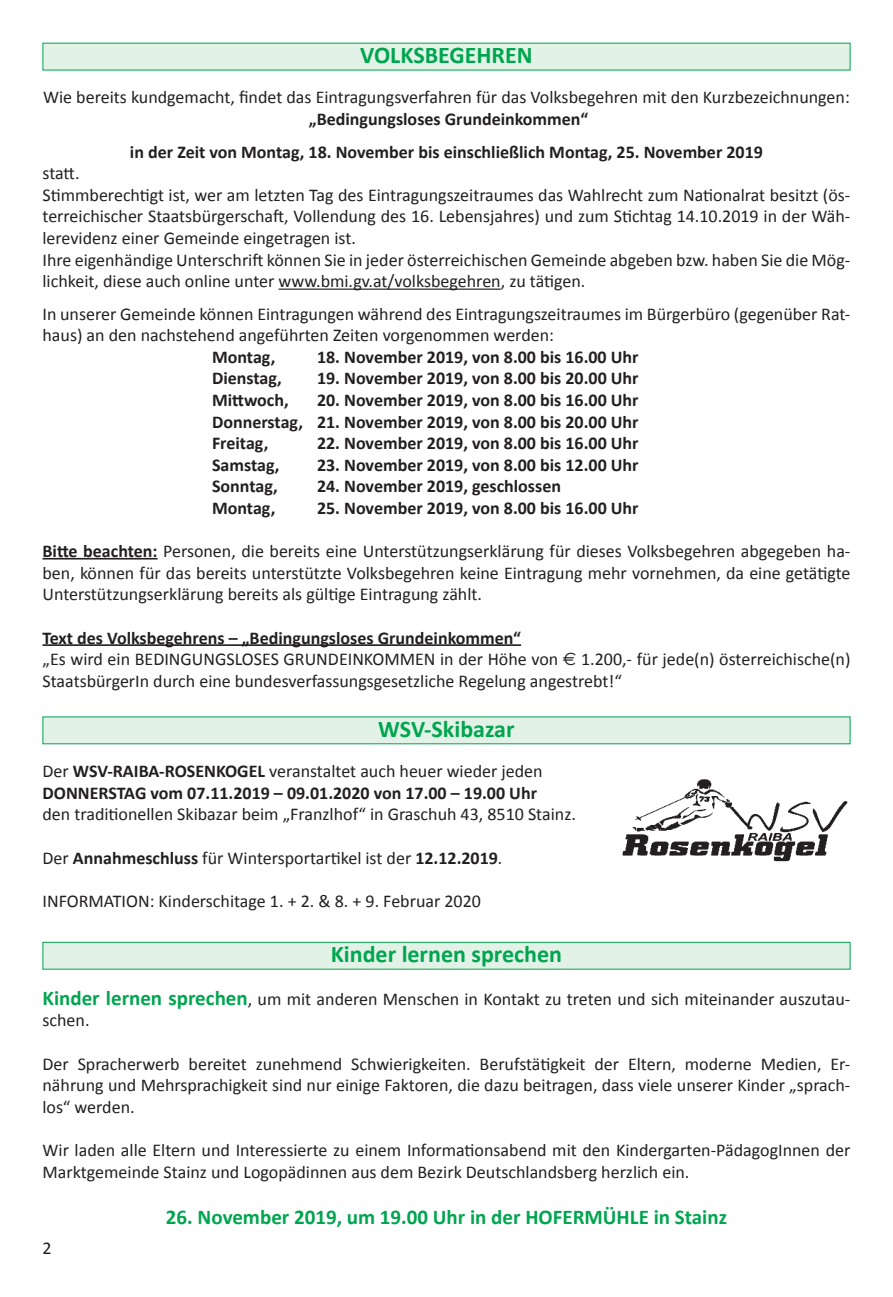
<style>
.page{position:relative;width:893px;height:1297px;background:#fff}
.page>*{position:absolute;margin:0;border:0;box-sizing:border-box;transform-origin:0 0}
.t1{font:700 24px "Calibri";color:#00a54f}
.t2{font:700 21px "Calibri";color:#00a54f}
.t3{font:18px/21.6px "Calibri";color:#231f20}
.t4{font:700 18px "Calibri";color:#231f20}
.s1{font-weight:700}
.s2{font-family:"Euro Sans"}
.s3{font-weight:700;font-size:21px;color:#00a54f}
</style>
<div class="page">
<div style="left:43px;top:43px;width:807px;height:27px;background:#e3f2e7"></div>
<div style="left:43px;top:942px;width:807px;height:27px;background:#e3f2e7;border:1px solid #00a54f"></div>
<hr style="left:279px;top:289px;width:222px;height:1px;background:#231f20">
<hr style="left:43px;top:558px;width:115px;height:1px;background:#231f20">
<hr style="left:43px;top:644px;width:478px;height:2px;background:#231f20">
<div style="left:43px;top:716px;width:807px;height:28px;background:#e3f2e7"></div>
<img style="left:622px;top:779px;width:226px;height:82px">
<p class="t1" style="left:360px;top:40px;width:174px">VOLKSBEGEHREN</p>
<p class="t3" style="left:43px;top:86px;width:808px">Wie bereits kundgemacht, findet das Eintragungsverfahren für das Volksbegehren mit den Kurzbezeichnungen:</p>
<p class="t4" style="left:309px;top:108px;width:281px">„Bedingungsloses Grundeinkommen“</p>
<p class="t4" style="left:130px;top:140px;width:634px">in der Zeit von Montag, 18. November bis einschließlich Montag, 25. November 2019</p>
<p class="t3" style="left:43px;top:161px;width:39px">statt.</p>
<p class="t3" style="left:43px;top:183px;width:809px;text-align:justify">Stimmberechtigt ist, wer am letzten Tag des Eintragungszeitraumes das Wahlrecht zum Nationalrat besitzt (ös&shy;terreichischer Staatsbürgerschaft, Vollendung des 16. Lebensjahres) und zum Stichtag 14.10.2019 in der Wäh&shy;lerevidenz einer Gemeinde eingetragen ist.</p>
<p class="t3" style="left:43px;top:248px;width:809px">Ihre eigenhändige Unterschrift können Sie in jeder österreichischen Gemeinde abgeben bzw. haben Sie die Mög&shy;lichkeit, diese auch online unter www.bmi.gv.at/volksbegehren, zu tätigen.</p>
<p class="t3" style="left:43px;top:302px;width:809px">In unserer Gemeinde können Eintragungen während des Eintragungszeitraumes im Bürgerbüro (gegenüber Rat&shy;haus) an den nachstehend angeführten Zeiten vorgenommen werden:</p>
<p class="t4" style="left:212px;top:346px;width:65px">Montag,</p>
<p class="t4" style="left:317px;top:346px;width:323px">18. November 2019, von 8.00 bis 16.00 Uhr</p>
<p class="t4" style="left:212px;top:367px;width:71px">Dienstag,</p>
<p class="t4" style="left:317px;top:367px;width:323px">19. November 2019, von 8.00 bis 20.00 Uhr</p>
<p class="t4" style="left:212px;top:389px;width:78px">Mittwoch,</p>
<p class="t4" style="left:317px;top:389px;width:323px">20. November 2019, von 8.00 bis 16.00 Uhr</p>
<p class="t4" style="left:212px;top:410px;width:428px">Donnerstag, 21. November 2019, von 8.00 bis 20.00 Uhr</p>
<p class="t4" style="left:212px;top:432px;width:58px">Freitag,</p>
<p class="t4" style="left:317px;top:432px;width:323px">22. November 2019, von 8.00 bis 16.00 Uhr</p>
<p class="t4" style="left:212px;top:454px;width:69px">Samstag,</p>
<p class="t4" style="left:317px;top:454px;width:323px">23. November 2019, von 8.00 bis 12.00 Uhr</p>
<p class="t4" style="left:212px;top:475px;width:67px">Sonntag,</p>
<p class="t4" style="left:317px;top:475px;width:246px">24. November 2019, geschlossen</p>
<p class="t4" style="left:212px;top:497px;width:65px">Montag,</p>
<p class="t4" style="left:317px;top:497px;width:323px">25. November 2019, von 8.00 bis 16.00 Uhr</p>
<p class="t3" style="left:43px;top:539px;width:809px;text-align:justify"><span class="s1">Bitte beachten:</span> Personen, die bereits eine Unterstützungserklärung für dieses Volksbegehren abgegeben ha&shy;ben, können für das bereits unterstützte Volksbegehren keine Eintragung mehr vornehmen, da eine getätigte Unterstützungserklärung bereits als gültige Eintragung zählt.</p>
<p class="t4" style="left:43px;top:626px;width:480px">Text des Volksbegehrens – „Bedingungsloses Grundeinkommen“</p>
<p class="t3" style="left:43px;top:647px;width:809px">„Es wird ein BEDINGUNGSLOSES GRUNDEINKOMMEN in der Höhe von <span class="s2">€</span> 1.200,- für jede(n) österreichische(n)<br>StaatsbürgerIn durch eine bundesverfassungsgesetzliche Regelung angestrebt!“</p>
<p class="t1" style="left:378px;top:714px;width:138px">WSV-Skibazar</p>
<p class="t3" style="left:43px;top:760px;width:502px">Der <span class="s1">WSV-RAIBA-ROSENKOGEL</span> veranstaltet auch heuer wieder jeden</p>
<p class="t4" style="left:43px;top:782px;width:496px">DONNERSTAG vom 07.11.2019 – 09.01.2020 von 17.00 – 19.00 Uhr</p>
<p class="t3" style="left:43px;top:803px;width:535px">den traditionellen Skibazar beim „Franzlhof“ in Graschuh 43, 8510 Stainz.</p>
<p class="t3" style="left:43px;top:846px;width:461px">Der <span class="s1">Annahmeschluss</span> für Wintersportartikel ist der <span class="s1">12.12.2019</span>.</p>
<p class="t3" style="left:43px;top:889px;width:440px">INFORMATION: Kinderschitage 1. + 2. &amp; 8. + 9. Februar 2020</p>
<p class="t1" style="left:331px;top:939px;width:233px">Kinder lernen sprechen</p>
<p class="t3" style="left:43px;top:987px;width:809px"><span class="s3">Kinder lernen sprechen</span>, um mit anderen Menschen in Kontakt zu treten und sich miteinander auszutau&shy;schen.</p>
<p class="t3" style="left:43px;top:1052px;width:809px">Der Spracherwerb bereitet zunehmend Schwierigkeiten. Berufstätigkeit der Eltern, moderne Medien, Er-</p>
<p class="t3" style="left:43px;top:1074px;width:809px">nährung und Mehrsprachigkeit sind nur einige Faktoren, die dazu beitragen, dass viele unserer Kinder „sprach&shy;los“ werden.</p>
<p class="t3" style="left:43px;top:1138px;width:809px">Wir laden alle Eltern und Interessierte zu einem Informationsabend mit den Kindergarten-PädagogInnen der<br>Marktgemeinde Stainz und Logopädinnen aus dem Bezirk Deutschlandsberg herzlich ein.</p>
<p class="t2" style="left:166px;top:1204px;width:563px">26. November 2019, um 19.00 Uhr in der HOFERMÜHLE in Stainz</p>
<p class="t3" style="left:43px;top:1237px;width:11px">2</p>
</div>
